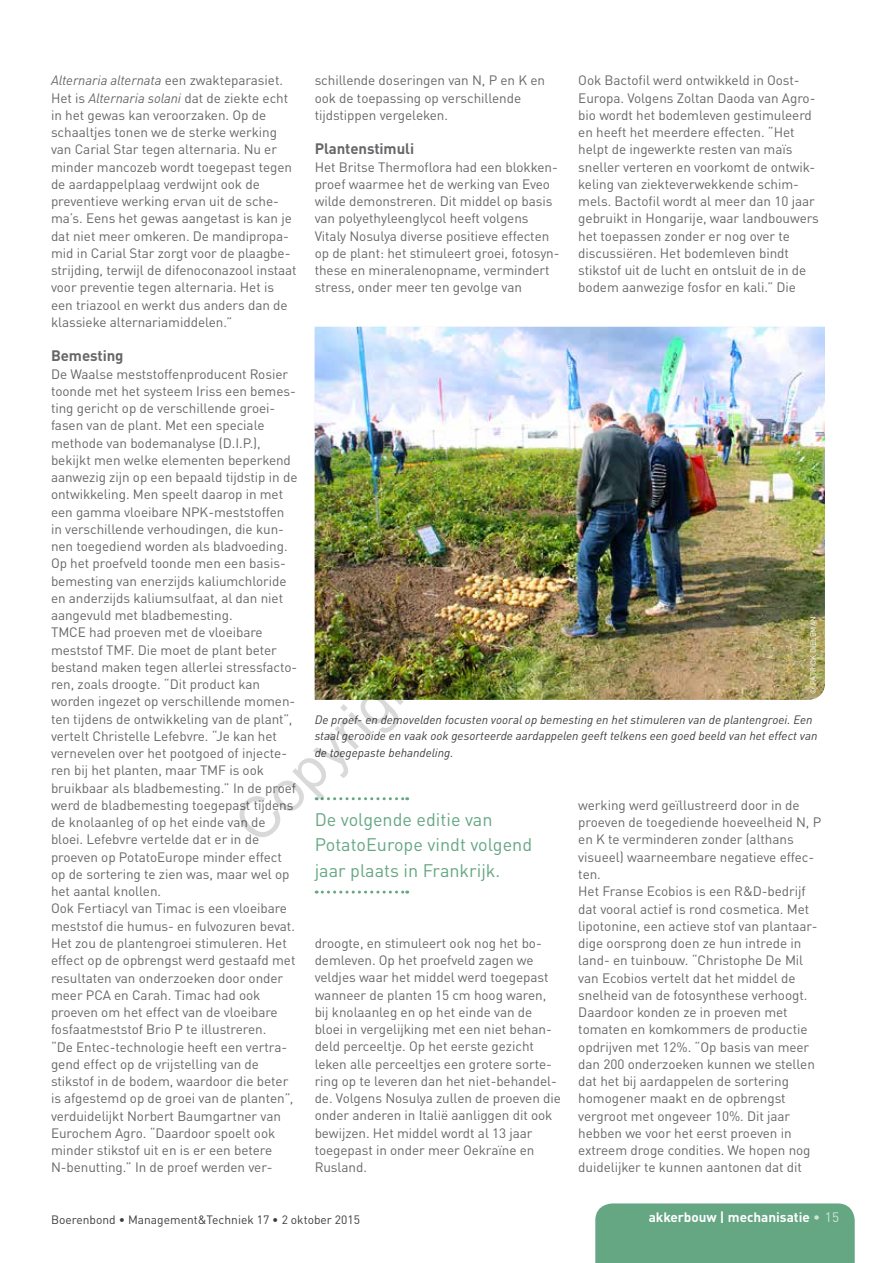
<style>
.page{position:relative;width:893px;height:1263px;background:#fff}
.page>*{position:absolute;margin:0;border:0;box-sizing:border-box;transform-origin:0 0}
.t1{font:56.85px "Arial";color:rgb(0 0 0/.15)}
.t2{font:18px/25.5px "DINOT";color:#65a783}
.t3{font:700 15px "DINOT";letter-spacing:-.005em;color:#67676a}
.t4{font:13.5px/17.2px "DINOT";letter-spacing:-.005em;color:#67676a}
.t5{font:700 13.5px "DINOT";color:#fff}
.t6{font:italic 12px/16.5px "DINOT";color:#3e3e3f}
.t7{font:12px "DINOT";color:#3e3e3f}
.t8{font:7.5px "DINOT";letter-spacing:.01em;color:#fff}
.s1{font-style:italic}
.s2{font-weight:400;color:#d2e4d8}
</style>
<div class="page">
<div style="left:595px;top:1203px;width:260px;height:60px;background:#65a783"></div>
<svg style="left:316px;top:797px;width:92px;height:3px"></svg>
<svg style="left:316px;top:890px;width:92px;height:3px"></svg>
<img style="left:315px;top:327px;width:510px;height:373px">
<p class="t4" style="left:578px;top:72px;width:242px">Ook Bactofil werd ontwikkeld in Oost-Europa. Volgens Zoltan Daoda van Agro&shy;bio wordt het bodemleven gestimuleerd en heeft het meerdere effecten. “Het helpt de ingewerkte resten van maïs sneller verteren en voorkomt de ontwik&shy;keling van ziekteverwekkende schim&shy;mels. Bactofil wordt al meer dan 10 jaar gebruikt in Hongarije, waar landbouwers het toepassen zonder er nog over te discussiëren. Het bodemleven bindt stikstof uit de lucht en ontsluit de in de bodem aanwezige fosfor en kali.” Die</p>
<p class="t4" style="left:51px;top:72px;width:247px"><span class="s1">Alternaria alternata</span> een zwakteparasiet.<br>Het is <span class="s1">Alternaria solani</span> dat de ziekte echt in het gewas kan veroorzaken. Op de schaaltjes tonen we de sterke werking van Carial Star tegen alternaria. Nu er minder mancozeb wordt toegepast tegen de aardappelplaag verdwijnt ook de preventieve werking ervan uit de sche&shy;ma’s. Eens het gewas aangetast is kan je dat niet meer omkeren. De mandipropa&shy;mid in Carial Star zorgt voor de plaagbe&shy;strijding, terwijl de difenoconazool instaat voor preventie tegen alternaria. Het is een triazool en werkt dus anders dan de klassieke alternariamiddelen.”</p>
<p class="t3" style="left:51px;top:346px;width:74px">Bemesting</p>
<p class="t4" style="left:51px;top:365px;width:248px">De Waalse meststoffenproducent Rosier toonde met het systeem Iriss een bemes&shy;ting gericht op de verschillende groei&shy;fasen van de plant. Met een speciale methode van bodemanalyse (D.I.P.), bekijkt men welke elementen beperkend aanwezig zijn op een bepaald tijdstip in de ontwikkeling. Men speelt daarop in met een gamma vloeibare NPK-meststoffen in verschillende verhoudingen, die kun&shy;nen toegediend worden als bladvoeding.<br>Op het proefveld toonde men een basis&shy;bemesting van enerzijds kaliumchloride en anderzijds kaliumsulfaat, al dan niet aangevuld met bladbemesting.<br>TMCE had proeven met de vloeibare meststof TMF. Die moet de plant beter bestand maken tegen allerlei stressfacto&shy;ren, zoals droogte. “Dit product kan worden ingezet op verschillende momen&shy;ten tijdens de ontwikkeling van de plant”, vertelt Christelle Lefebvre. “Je kan het vernevelen over het pootgoed of injecte&shy;ren bij het planten, maar TMF is ook bruikbaar als bladbemesting.” In de proef werd de bladbemesting toegepast tijdens de knolaanleg of op het einde van de bloei. Lefebvre vertelde dat er in de proeven op PotatoEurope minder effect op de sortering te zien was, maar wel op het aantal knollen.<br>Ook Fertiacyl van Timac is een vloeibare meststof die humus- en fulvozuren bevat.<br>Het zou de plantengroei stimuleren. Het effect op de opbrengst werd gestaafd met resultaten van onderzoeken door onder meer PCA en Carah. Timac had ook proeven om het effect van de vloeibare fosfaatmeststof Brio P te illustreren.<br>“De Entec-technologie heeft een vertra&shy;gend effect op de vrijstelling van de stikstof in de bodem, waardoor die beter is afgestemd op de groei van de planten”, verduidelijkt Norbert Baumgartner van Eurochem Agro. “Daardoor spoelt ook minder stikstof uit en is er een betere N-benutting.” In de proef werden ver-</p>
<p class="t4" style="left:315px;top:72px;width:232px">schillende doseringen van N, P en K en ook de toepassing op verschillende tijdstippen vergeleken.</p>
<p class="t3" style="left:315px;top:139px;width:101px">Plantenstimuli</p>
<p class="t4" style="left:315px;top:158px;width:246px">Het Britse Thermoflora had een blokken&shy;proef waarmee het de werking van Eveo wilde demonstreren. Dit middel op basis van polyethyleenglycol heeft volgens Vitaly Nosulya diverse positieve effecten op de plant: het stimuleert groei, fotosyn&shy;these en mineralenopname, vermindert stress, onder meer ten gevolge van</p>
<h1 class="t1" style="left:219px;top:806px;width:570px;rotate:-45deg">Copyright Boerenbond</h1>
<p class="t8" style="left:808px;top:693px;width:79px;rotate:-90deg">© PATRICK DIELEMAN</p>
<p class="t6" style="left:315px;top:711px;width:504px">De proef- en demovelden focusten vooral op bemesting en het stimuleren van de plantengroei. Een staal gerooide en vaak ook gesorteerde aardappelen geeft telkens een goed beeld van het effect van de toegepaste behandeling.</p>
<p class="t4" style="left:578px;top:796px;width:244px">werking werd geïllustreerd door in de proeven de toegediende hoeveelheid N, P en K te verminderen zonder (althans visueel) waarneembare negatieve effec&shy;ten.<br>Het Franse Ecobios is een R&amp;D-bedrijf dat vooral actief is rond cosmetica. Met lipotonine, een actieve stof van plantaar&shy;dige oorsprong doen ze hun intrede in land- en tuinbouw. “Christophe De Mil van Ecobios vertelt dat het middel de snelheid van de fotosynthese verhoogt.<br>Daardoor konden ze in proeven met tomaten en komkommers de productie opdrijven met 12%. “Op basis van meer dan 200 onderzoeken kunnen we stellen dat het bij aardappelen de sortering homogener maakt en de opbrengst vergroot met ongeveer 10%. Dit jaar hebben we voor het eerst proeven in extreem droge condities. We hopen nog duidelijker te kunnen aantonen dat dit</p>
<h2 class="t2" style="left:315px;top:806px;width:219px">De volgende editie van<br>PotatoEurope vindt volgend jaar plaats in Frankrijk.</h2>
<p class="t4" style="left:315px;top:934px;width:248px">droogte, en stimuleert ook nog het bo&shy;demleven. Op het proefveld zagen we veldjes waar het middel werd toegepast wanneer de planten 15 cm hoog waren, bij knolaanleg en op het einde van de bloei in vergelijking met een niet behan&shy;deld perceeltje. Op het eerste gezicht leken alle perceeltjes een grotere sorte&shy;ring op te leveren dan het niet-behandel&shy;de. Volgens Nosulya zullen de proeven die onder anderen in Italië aanliggen dit ook bewijzen. Het middel wordt al 13 jaar toegepast in onder meer Oekraïne en Rusland.</p>
<p class="t7" style="left:51px;top:1212px;width:310px">Boerenbond • Management&amp;Techniek 17 • 2 oktober 2015</p>
<p class="t5" style="left:649px;top:1209px;width:192px">akkerbouw | mechanisatie <span class="s2">• 15</span></p>
</div>
